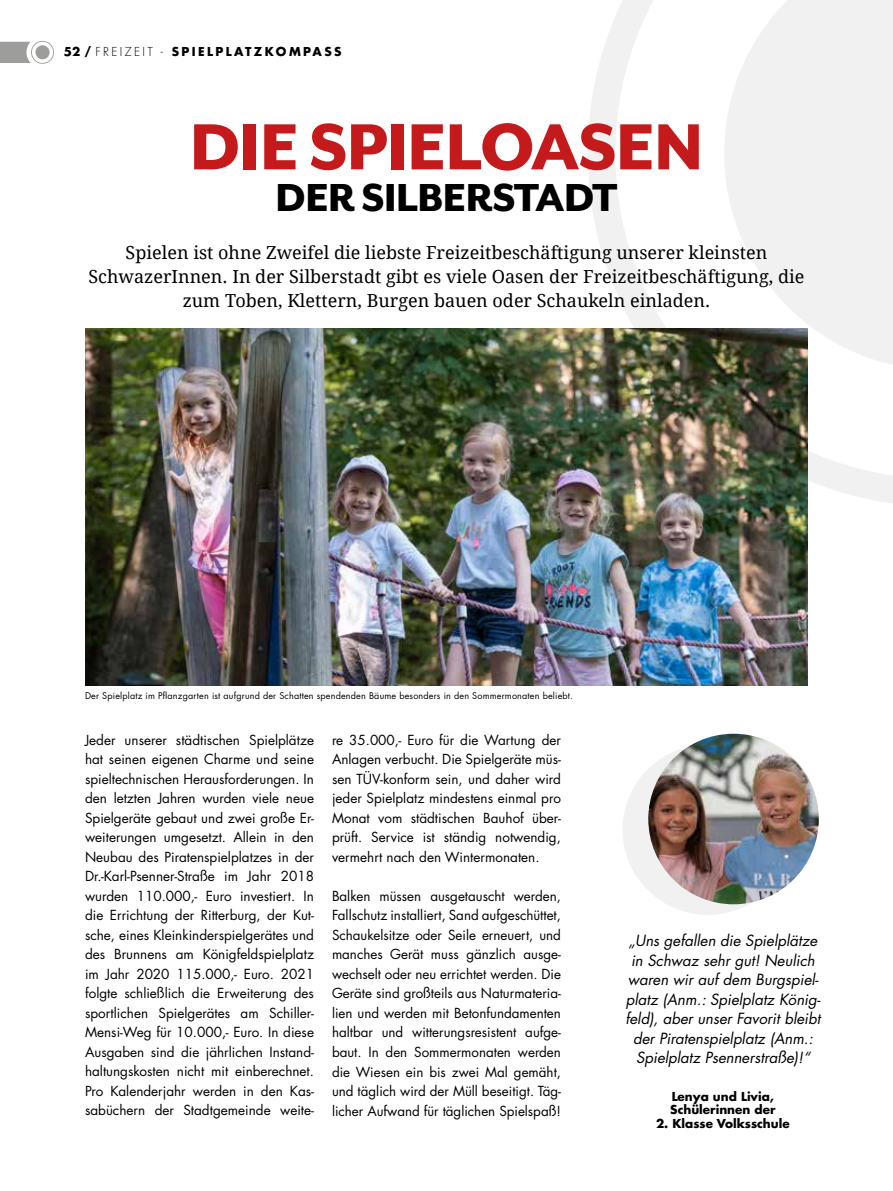
<style>
.page{position:relative;width:893px;height:1191px;background:#fff}
.page>*{position:absolute;margin:0;border:0;box-sizing:border-box;transform-origin:0 0}
.t1{font:800 75px "Mr Eaves San OT";letter-spacing:-.02em;color:#c51a1b}
.t2{font:800 45px "Mr Eaves San OT";letter-spacing:-.02em;color:#000}
.t3{font:18px/24px "Droid Serif";color:#000;text-align:center}
.t4{font:italic 15px/19.5px "Futura LT Pro";color:#000;text-align:center}
.t5{font:13.5px/19.5px "Futura LT Pro";color:#000;text-align:justify}
.t6{font:700 12px/13.5px "Futura LT Pro";color:#000}
.t7{font:700 12px "Futura LT Pro";letter-spacing:.2em;color:#000}
.t8{font:9px "Futura LT Pro";letter-spacing:.02em;color:#000}
.s1{font-weight:300}
</style>
<div class="page">
<svg style="left:588px;top:0;width:305px;height:503px;fill:#f1f1f2"></svg>
<img style="left:86px;top:328px;width:722px;height:357px">
<div style="left:622px;top:744px;width:171px;height:171px;background:#f1f1f2;border-radius:50%"></div>
<img style="left:648px;top:733px;width:171px;height:171px;border-radius:85px">
<svg style="left:0;top:41px;width:54px;height:23px"></svg>
<p class="t7" style="left:64px;top:42px;width:279px">52 / <span class="s1">FREIZEIT -</span> SPIELPLATZKOMPASS</p>
<h1 class="t1" style="left:189px;top:103px;width:516px">DIE SPIELOASEN</h1>
<h2 class="t2" style="left:275px;top:172px;width:344px">DER SILBERSTADT</h2>
<h3 class="t3" style="left:88px;top:240px;width:718px">Spielen ist ohne Zweifel die liebste Freizeitbeschäftigung unserer kleinsten<br>SchwazerInnen. In der Silberstadt gibt es viele Oasen der Freizeitbeschäftigung, die zum Toben, Klettern, Burgen bauen oder Schaukeln einladen.</h3>
<p class="t8" style="left:85px;top:689px;width:489px">Der Spielplatz im Pflanzgarten ist aufgrund der Schatten spendenden Bäume besonders in den Sommermonaten beliebt.</p>
<p class="t5" style="left:85px;top:730px;width:230px">Jeder unserer städtischen Spielplätze hat seinen eigenen Charme und seine spieltechnischen Herausforderungen. In den letzten Jahren wurden viele neue Spielgeräte gebaut und zwei große Er&shy;weiterungen umgesetzt. Allein in den Neubau des Piratenspielplatzes in der Dr.-Karl-Psenner-Straße im Jahr 2018 wurden 110.000,- Euro investiert. In die Errichtung der Ritterburg, der Kut&shy;sche, eines Kleinkinderspielgerätes und des Brunnens am Königfeldspielplatz im Jahr 2020 115.000,- Euro. 2021 folgte schließlich die Erweiterung des sportlichen Spielgerätes am Schiller-Mensi-Weg für 10.000,- Euro. In diese Ausgaben sind die jährlichen Instand&shy;haltungskosten nicht mit einberechnet.<br>Pro Kalenderjahr werden in den Kas&shy;sabüchern der Stadtgemeinde weite-</p>
<p class="t5" style="left:332px;top:730px;width:230px">re 35.000,- Euro für die Wartung der Anlagen verbucht. Die Spielgeräte müs&shy;sen TÜV-konform sein, und daher wird jeder Spielplatz mindestens einmal pro Monat vom städtischen Bauhof über&shy;prüft. Service ist ständig notwendig, vermehrt nach den Wintermonaten.</p>
<p class="t5" style="left:332px;top:886px;width:230px">Balken müssen ausgetauscht werden, Fallschutz installiert, Sand aufgeschüttet, Schaukelsitze oder Seile erneuert, und manches Gerät muss gänzlich ausge&shy;wechselt oder neu errichtet werden. Die Geräte sind großteils aus Naturmateria&shy;lien und werden mit Betonfundamenten haltbar und witterungsresistent aufge&shy;baut. In den Sommermonaten werden die Wiesen ein bis zwei Mal gemäht, und täglich wird der Müll beseitigt. Täg&shy;licher Aufwand für täglichen Spielspaß!</p>
<p class="t4" style="left:625px;top:930px;width:197px">„Uns gefallen die Spielplätze in Schwaz sehr gut! Neulich waren wir auf dem Burgspiel&shy;platz (Anm.: Spielplatz König&shy;feld), aber unser Favorit bleibt der Piratenspielplatz (Anm.:<br>Spielplatz Psennerstraße)!“</p>
<p class="t6" style="left:670px;top:1089px;width:107px">Lenya und Livia,<br>Schülerinnen der</p>
<p class="t6" style="left:656px;top:1116px;width:135px">2. Klasse Volksschule</p>
</div>
